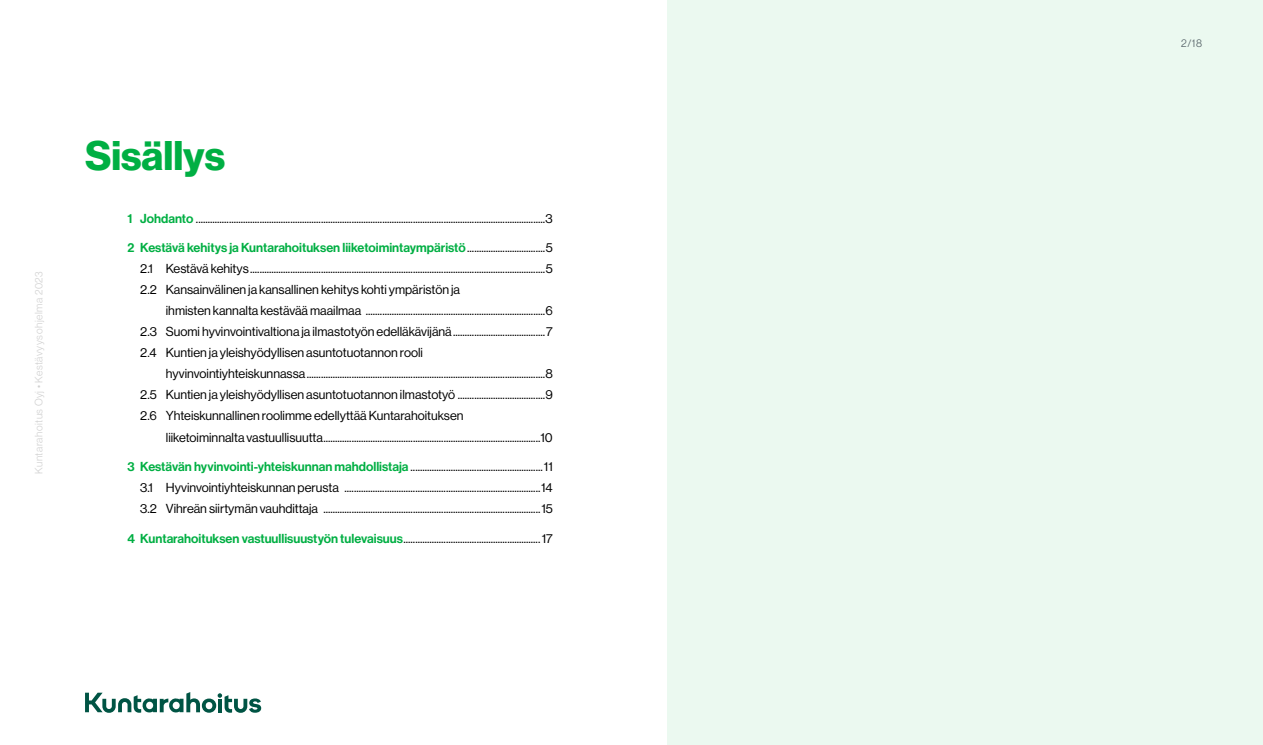
<style>
.page{position:relative;width:1263px;height:745px;background:#fff}
.page>*{position:absolute;margin:0;border:0;box-sizing:border-box;transform-origin:0 0}
.t1{font:40.5px "N Haas Grotesk DS Pro 75 Bd";color:#00af43}
.t2{font:12.75px/21px "N Haas Grotesk DS Pro 55 Rg";color:#000;text-align:justify}
.t3{font:12.75px "N Haas Grotesk DS Pro 65 Md";color:#00af43}
.t4{font:10.5px "N Haas Grotesk DS Pro 45 Lt";letter-spacing:.05em;color:#d0d0d0}
.t5{font:10.5px "N Haas Grotesk DS Pro 45 Lt";color:#4e5b61}
.s1{font-family:"N Haas Grotesk DS Pro 65 Md";color:#00af43}
.s2{font-family:"N Haas Grotesk DS Pro 55 Rg";color:#000}
</style>
<div class="page">
<div style="left:668px;top:0;width:595px;height:744px;background:#ebf9f0"></div>
<svg style="left:85px;top:692px;width:176px;height:20px"></svg>
<p class="t4" style="left:33px;top:473px;width:204px;rotate:-90deg">Kuntarahoitus Oyj • Kestävyysohjelma 2023</p>
<h1 class="t1" style="left:85px;top:132px;width:142px">Sisällys</h1>
<p class="t2" style="left:128px;top:208px;width:427px"><span class="s1">1 Johdanto</span> ....................................................................................................................................................3</p>
<p class="t3" style="left:128px;top:240px;width:427px">2 Kestävä kehitys ja Kuntarahoituksen liiketoimintaympäristö<span class="s2">.................................5</span></p>
<p class="t2" style="left:140px;top:258px;width:414px">2.1 Kestävä kehitys.............................................................................................................................5<br>2.2 Kansainvälinen ja kansallinen kehitys kohti ympäristön ja</p>
<p class="t2" style="left:140px;top:300px;width:414px;text-indent:26px">ihmisten kannalta kestävää maailmaa ............................................................................6<br>2.3 Suomi hyvinvointivaltiona ja ilmastotyön edelläkävijänä.......................................7<br>2.4 Kuntien ja yleishyödyllisen asuntotuotannon rooli</p>
<p class="t2" style="left:140px;top:363px;width:414px;text-indent:26px">hyvinvointiyhteiskunnassa.....................................................................................................8<br>2.5 Kuntien ja yleishyödyllisen asuntotuotannon ilmastotyö .....................................9<br>2.6 Yhteiskunnallinen roolimme edellyttää Kuntarahoituksen</p>
<p class="t2" style="left:166px;top:426px;width:388px">liiketoiminnalta vastuullisuutta............................................................................................10</p>
<p class="t2" style="left:140px;top:456px;width:414px;text-indent:-13px"><span class="s1">3 Kestävän hyvinvointi-yhteiskunnan mahdollistaja</span> ........................................................11<br>3.1 Hyvinvointiyhteiskunnan perusta ...................................................................................14<br>3.2 Vihreän siirtymän vauhdittaja ............................................................................................15</p>
<p class="t2" style="left:128px;top:527px;width:427px"><span class="s1">4 Kuntarahoituksen vastuullisuustyön tulevaisuus</span>..........................................................17</p>
<p class="t5" style="left:1181px;top:37px;width:22px">2/18</p>
</div>
